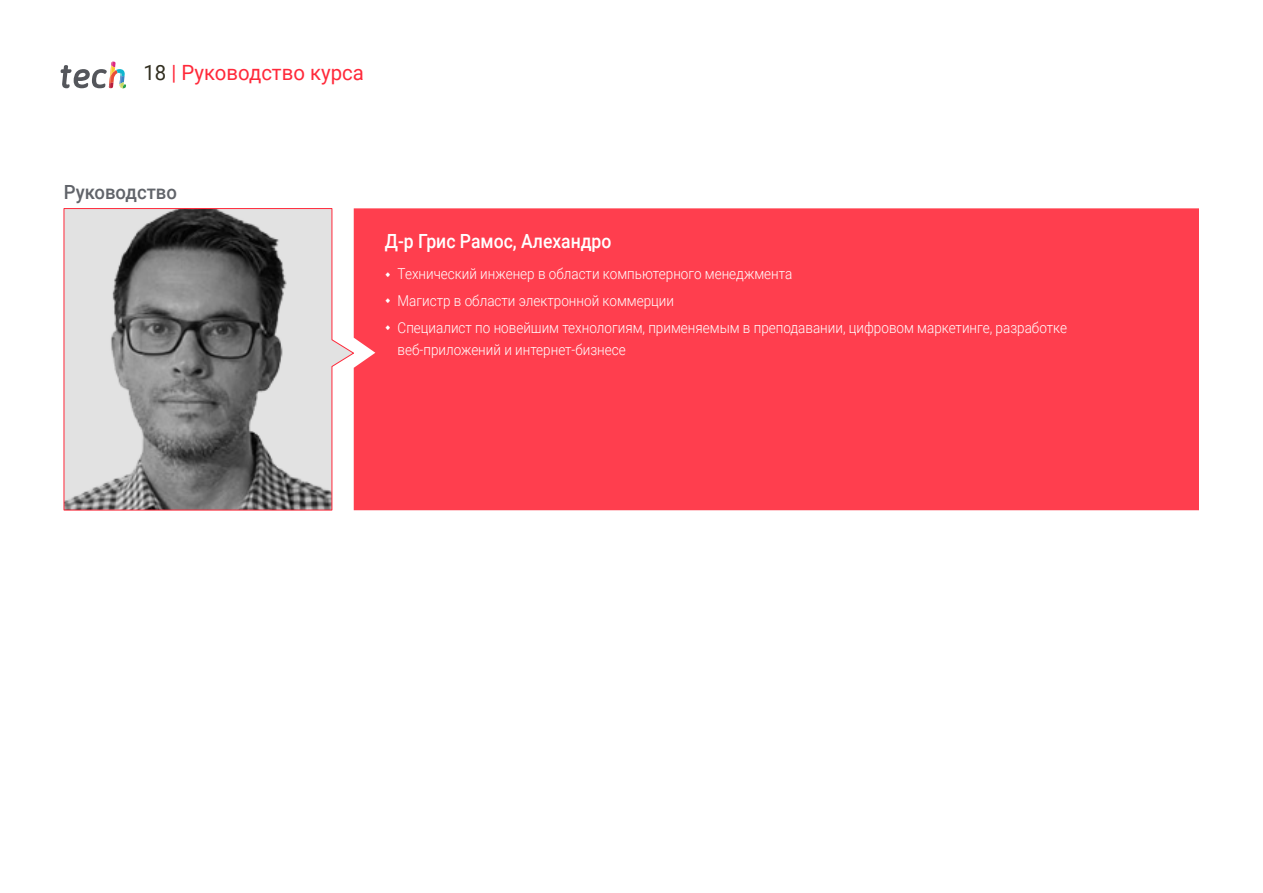
<style>
.page{position:relative;width:1263px;height:893px;background:#fff}
.page>*{position:absolute;margin:0;border:0;box-sizing:border-box;transform-origin:0 0}
.t1{font:21px "Roboto";color:#ff293a}
.t2{font:500 19.5px "Roboto";color:#fff;scale:.9 1}
.t3{font:500 19.5px "Roboto";color:#61646a;scale:.95 1}
.t4{font:300 15px/26.7px "Roboto";color:#fff;scale:.9 1}
.s1{color:#312e20}
</style>
<div class="page">
<div style="left:354px;top:208px;width:845px;height:302px;background:#ff3e4e"></div>
<svg style="left:64px;top:208px;width:290px;height:302px"></svg>
<svg style="left:61px;top:62px;width:65px;height:27px"></svg>
<svg style="left:386px;top:272px;width:4px;height:5px"></svg>
<svg style="left:386px;top:298px;width:4px;height:5px"></svg>
<svg style="left:386px;top:325px;width:4px;height:5px"></svg>
<h1 class="t1" style="left:144px;top:57px;width:222px"><span class="s1">18</span> | Руководство курса</h1>
<h2 class="t3" style="left:64px;top:178px;width:121px">Руководство</h2>
<h2 class="t2" style="left:385px;top:227px;width:253px">Д-р Грис Рамос, Алехандро</h2>
<p class="t4" style="left:398px;top:260px;width:745px">Технический инженер в области компьютерного менеджмента<br>Магистр в области электронной коммерции<br>Специалист по новейшим технологиям, применяемым в преподавании, цифровом маркетинге, разработке</p>
<p class="t4" style="left:398px;top:336px;width:255px">веб-приложений и интернет-бизнесе</p>
</div>
